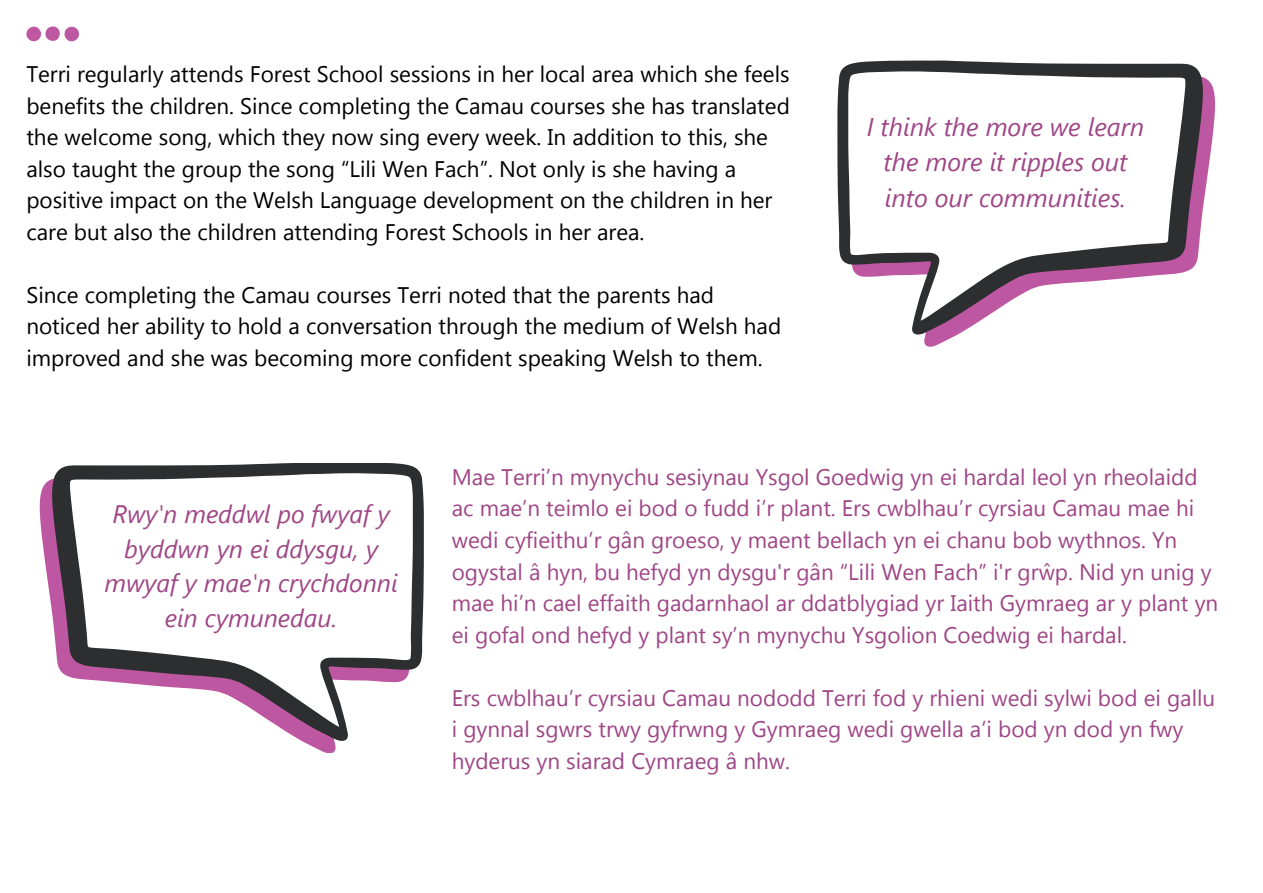
<style>
.page{position:relative;width:1263px;height:893px;background:#fff}
.page>*{position:absolute;margin:0;border:0;box-sizing:border-box;transform-origin:0 0}
.t1{font:italic 25.58px/35.8px "Segoe UI";color:#9f4686;text-align:center}
.t2{font:italic 25.28px/34.9px "Segoe UI";color:#9f4686;text-align:center}
.t3{font:22.5px/31.5px "Segoe UI";color:#000}
.t4{font:22.5px/31.5px "Segoe UI";color:#9f4686}
</style>
<div class="page">
<svg style="left:40px;top:479px;width:296px;height:273px"></svg>
<svg style="left:52px;top:463px;width:372px;height:278px"></svg>
<svg style="left:70px;top:473px;width:343px;height:254px"></svg>
<svg style="left:924px;top:77px;width:291px;height:270px"></svg>
<svg style="left:837px;top:60px;width:366px;height:275px"></svg>
<svg style="left:848px;top:71px;width:337px;height:250px"></svg>
<svg style="left:26px;top:26px;width:53px;height:15px"></svg>
<p class="t3" style="left:26px;top:57px;width:765px">Terri regularly attends Forest School sessions in her local area which she feels benefits the children. Since completing the Camau courses she has translated the welcome song, which they now sing every week. In addition to this, she also taught the group the song “Lili Wen Fach”. Not only is she having a positive impact on the Welsh Language development on the children in her care but also the children attending Forest Schools in her area.</p>
<p class="t3" style="left:26px;top:278px;width:756px">Since completing the Camau courses Terri noted that the parents had noticed her ability to hold a conversation through the medium of Welsh had improved and she was becoming more confident speaking Welsh to them.</p>
<p class="t1" style="left:867px;top:107px;width:279px">I think the more we learn the more it ripples out into our communities.</p>
<p class="t2" style="left:104px;top:495px;width:295px">Rwy'n meddwl po fwyaf y byddwn yn ei ddysgu, y mwyaf y mae'n crychdonni ein cymunedau.</p>
<p class="t4" style="left:452px;top:460px;width:768px">Mae Terri’n mynychu sesiynau Ysgol Goedwig yn ei hardal leol yn rheolaidd ac mae’n teimlo ei bod o fudd i’r plant. Ers cwblhau’r cyrsiau Camau mae hi wedi cyfieithu’r gân groeso, y maent bellach yn ei chanu bob wythnos. Yn ogystal â hyn, bu hefyd yn dysgu'r gân “Lili Wen Fach” i'r grŵp. Nid yn unig y mae hi’n cael effaith gadarnhaol ar ddatblygiad yr Iaith Gymraeg ar y plant yn ei gofal ond hefyd y plant sy’n mynychu Ysgolion Coedwig ei hardal.</p>
<p class="t4" style="left:452px;top:680px;width:765px">Ers cwblhau’r cyrsiau Camau nododd Terri fod y rhieni wedi sylwi bod ei gallu i gynnal sgwrs trwy gyfrwng y Gymraeg wedi gwella a’i bod yn dod yn fwy hyderus yn siarad Cymraeg â nhw.</p>
</div>
